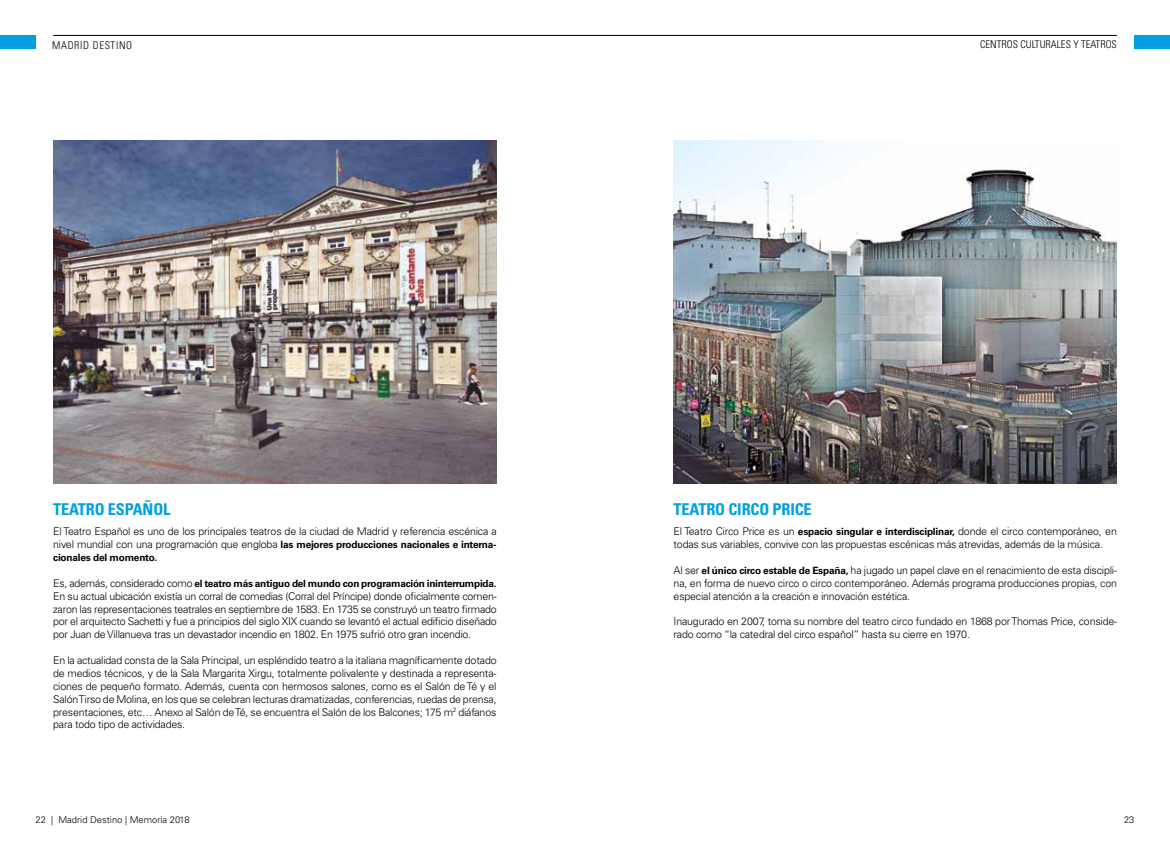
<style>
.page{position:relative;width:1170px;height:851px;background:#fff}
.page>*{position:absolute;margin:0;border:0;box-sizing:border-box;transform-origin:0 0}
.t1{font:700 condensed 16.25px "Univers LT Std";letter-spacing:-.01em;color:#009fe3}
.t2{font:300 10.62px/12.9px "Univers LT Std";letter-spacing:-.02em;color:#000;text-align:justify}
.t3{font:300 condensed 10.62px "Univers LT Std";color:#000}
.t4{font:300 condensed 10.62px "Univers LT Std";letter-spacing:.06em;color:#000}
.t5{font:700 10px/12.9px "Univers LT Std";letter-spacing:-.025em;color:#000}
.t6{font:300 9.38px "Univers LT Std";color:#000}
.s1{font-weight:300;font-size:10.62px}
.s2{font-weight:700;font-size:10px}
</style>
<div class="page">
<hr style="left:53px;top:35px;width:1063px;height:1px;background:#000">
<div style="left:0;top:35px;width:35px;height:14px;background:#009fe3"></div>
<div style="left:1134px;top:35px;width:35px;height:14px;background:#009fe3"></div>
<img style="left:673px;top:140px;width:443px;height:343px">
<img style="left:53px;top:140px;width:443px;height:343px">
<p class="t4" style="left:52px;top:39px;width:81px">MADRID DESTINO</p>
<p class="t3" style="left:980px;top:38px;width:138px">CENTROS CULTURALES Y TEATROS</p>
<h1 class="t1" style="left:53px;top:499px;width:119px">TEATRO ESPAÑOL</h1>
<p class="t2" style="left:53px;top:525px;width:445px">El Teatro Español es uno de los principales teatros de la ciudad de Madrid y referencia escénica a</p>
<p class="t5" style="left:53px;top:538px;width:445px"><span class="s1">nivel mundial con una programación que engloba</span> las mejores producciones nacionales e interna&shy;cionales del momento.</p>
<p class="t5" style="left:53px;top:576px;width:445px"><span class="s1">Es, además, considerado como</span> el teatro más antiguo del mundo con programación ininterrumpida.</p>
<p class="t2" style="left:53px;top:589px;width:445px">En su actual ubicación existía un corral de comedias (Corral del Príncipe) donde oficialmente comen&shy;zaron las representaciones teatrales en septiembre de 1583. En 1735 se construyó un teatro firmado por el arquitecto Sachetti y fue a principios del siglo XIX cuando se levantó el actual edificio diseñado por Juan de Villanueva tras un devastador incendio en 1802. En 1975 sufrió otro gran incendio.</p>
<p class="t2" style="left:53px;top:653px;width:445px">En la actualidad consta de la Sala Principal, un espléndido teatro a la italiana magníficamente dotado de medios técnicos, y de la Sala Margarita Xirgu, totalmente polivalente y destinada a representa&shy;ciones de pequeño formato. Además, cuenta con hermosos salones, como es el Salón de Té y el Salón Tirso de Molina, en los que se celebran lecturas dramatizadas, conferencias, ruedas de prensa, presentaciones, etc… Anexo al Salón de Té, se encuentra el Salón de los Balcones; 175 m<sup>2</sup> diáfanos para todo tipo de actividades.</p>
<h1 class="t1" style="left:673px;top:498px;width:140px">TEATRO CIRCO PRICE</h1>
<p class="t2" style="left:673px;top:525px;width:445px">El Teatro Circo Price es un <span class="s2">espacio singular e interdisciplinar,</span> donde el circo contemporáneo, en todas sus variables, convive con las propuestas escénicas más atrevidas, además de la música.</p>
<p class="t2" style="left:673px;top:563px;width:445px">Al ser <span class="s2">el único circo estable de España,</span> ha jugado un papel clave en el renacimiento de esta discipli&shy;na, en forma de nuevo circo o circo contemporáneo. Además programa producciones propias, con especial atención a la creación e innovación estética.</p>
<p class="t2" style="left:673px;top:615px;width:445px">Inaugurado en 2007, toma su nombre del teatro circo fundado en 1868 por Thomas Price, conside&shy;rado como “la catedral del circo español” hasta su cierre en 1970.</p>
<p class="t6" style="left:35px;top:813px;width:156px">22 | Madrid Destino | Memoria 2018</p>
<p class="t6" style="left:1123px;top:813px;width:12px">23</p>
</div>
